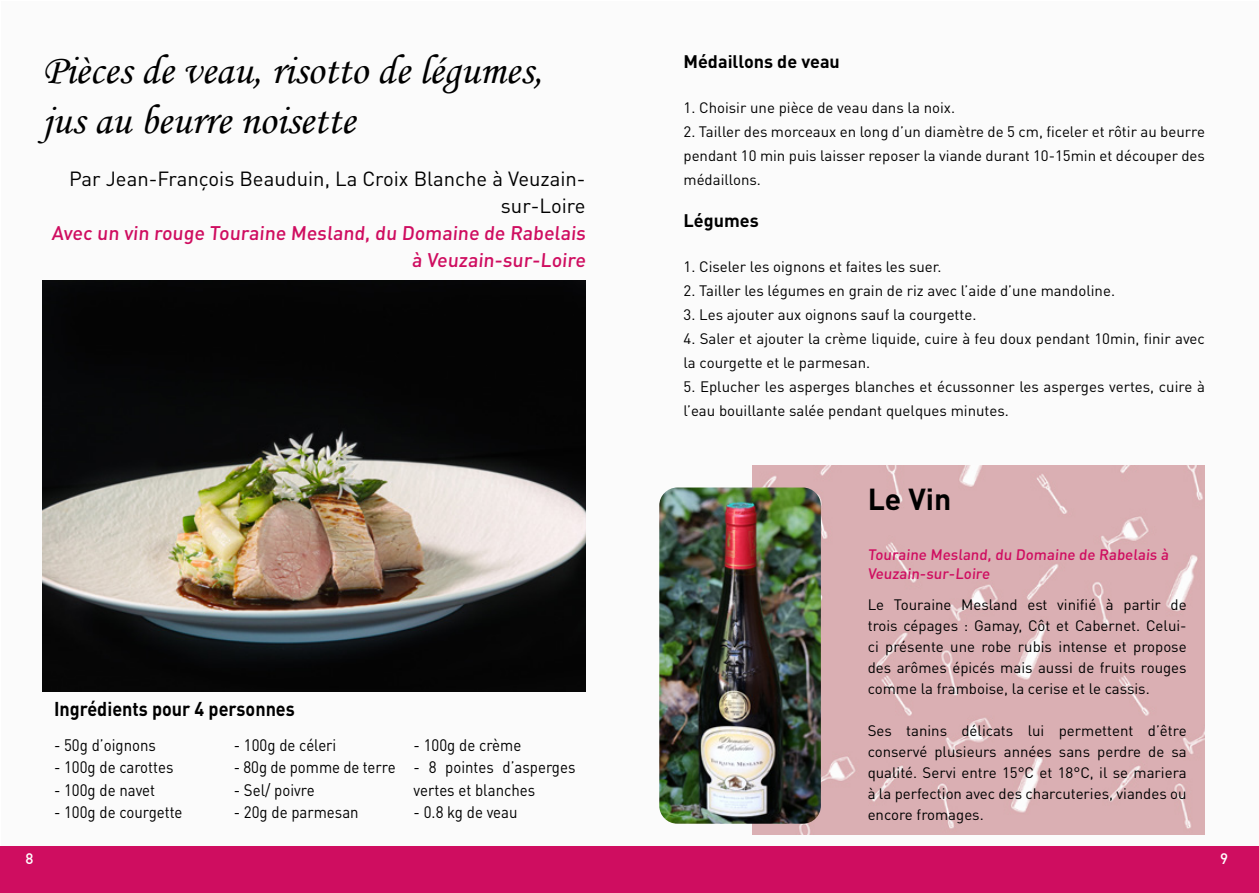
<style>
.page{position:relative;width:1259px;height:893px;background:#fff}
.page>*{position:absolute;margin:0;border:0;box-sizing:border-box;transform-origin:0 0}
.t1{font:42px/50.4px "Monotype Corsiva";color:#000}
.t2{font:700 30px "DIN Pro";color:#000}
.t3{font:20.25px/27px "DIN Pro";color:#000;text-align:right}
.t4{font:700 19.8px "DIN Pro";color:#000;scale:.91 1}
.t5{font:500 19.5px/27px "DIN Pro";color:#cf0d60;text-align:right}
.t6{font:700 18px "DIN Pro";color:#000}
.t7{font:16.5px/22.5px "DIN Pro";color:#000;scale:.91 1}
.t8{font:15px/21px "DIN Pro";color:#000;text-align:justify}
.t9{font:500 15px/19.8px "DIN Pro";color:#cf0d60}
.t10{font:500 15px "DIN";color:#fff}
</style>
<div class="page">
<div style="left:0;top:847px;width:1259px;height:46px;background:#cf0d60"></div>
<div style="left:1px;top:1px;width:1257px;height:844px;background:#fbfbfb"></div>
<img style="left:43px;top:280px;width:542px;height:411px">
<div style="left:753px;top:465px;width:452px;height:369px;background:#daafb3"></div>
<img style="left:659px;top:487px;width:162px;height:337px">
<h1 class="t1" style="left:43px;top:45px;width:501px">Pièces de veau, risotto de légumes, jus au beurre noisette</h1>
<h3 class="t3" style="left:69px;top:164px;width:518px">Par Jean-François Beauduin, La Croix Blanche à Veuzain&shy;sur-Loire</h3>
<h3 class="t5" style="left:52px;top:218px;width:537px">Avec un vin rouge Touraine Mesland, du Domaine de Rabelais à Veuzain-sur-Loire</h3>
<h3 class="t4" style="left:54px;top:696px;width:266px">Ingrédients pour 4 personnes</h3>
<p class="t7" style="left:54px;top:733px;width:114px">- 50g d’oignons</p>
<p class="t7" style="left:54px;top:755px;width:133px">- 100g de carottes</p>
<p class="t7" style="left:54px;top:778px;width:113px">- 100g de navet</p>
<p class="t7" style="left:54px;top:800px;width:143px">- 100g de courgette</p>
<p class="t7" style="left:234px;top:733px;width:114px">- 100g de céleri</p>
<p class="t7" style="left:234px;top:755px;width:179px">- 80g de pomme de terre</p>
<p class="t7" style="left:234px;top:778px;width:90px">- Sel/ poivre</p>
<p class="t7" style="left:234px;top:800px;width:139px">- 20g de parmesan</p>
<p class="t7" style="left:414px;top:733px;width:120px">- 100g de crème</p>
<p class="t7" style="left:414px;top:755px;width:179px">- 8 pointes d’asperges vertes et blanches</p>
<p class="t7" style="left:414px;top:800px;width:116px">- 0.8 kg de veau</p>
<p class="t6" style="left:683px;top:49px;width:158px">Médaillons de veau</p>
<p class="t8" style="left:683px;top:96px;width:273px">1. Choisir une pièce de veau dans la noix.</p>
<p class="t8" style="left:683px;top:119px;width:523px;line-height:24px">2. Tailler des morceaux en long d’un diamètre de 5 cm, ficeler et rôtir au beurre pendant 10 min puis laisser reposer la viande durant 10-15min et découper des médaillons.</p>
<p class="t6" style="left:683px;top:208px;width:77px">Légumes</p>
<p class="t8" style="left:683px;top:255px;width:259px">1. Ciseler les oignons et faites les suer.</p>
<p class="t8" style="left:683px;top:279px;width:433px">2. Tailler les légumes en grain de riz avec l’aide d’une mandoline.</p>
<p class="t8" style="left:683px;top:303px;width:294px">3. Les ajouter aux oignons sauf la courgette.</p>
<p class="t8" style="left:683px;top:326px;width:523px;line-height:24px">4. Saler et ajouter la crème liquide, cuire à feu doux pendant 10min, finir avec la courgette et le parmesan.</p>
<p class="t8" style="left:683px;top:374px;width:523px;line-height:24px">5. Eplucher les asperges blanches et écussonner les asperges vertes, cuire à l’eau bouillante salée pendant quelques minutes.</p>
<h2 class="t2" style="left:867px;top:479px;width:85px">Le Vin</h2>
<p class="t9" style="left:867px;top:544px;width:304px">Touraine Mesland, du Domaine de Rabelais à<br>Veuzain-sur-Loire</p>
<p class="t8" style="left:867px;top:594px;width:320px">Le Touraine Mesland est vinifié à partir de trois cépages : Gamay, Côt et Cabernet. Celui&shy;ci présente une robe rubis intense et propose des arômes épicés mais aussi de fruits rouges comme la framboise, la cerise et le cassis.</p>
<p class="t8" style="left:867px;top:720px;width:320px">Ses tanins délicats lui permettent d’être conservé plusieurs années sans perdre de sa qualité. Servi entre 15°C et 18°C, il se mariera à la perfection avec des charcuteries, viandes ou encore fromages.</p>
<p class="t10" style="left:26px;top:849px;width:9px">8</p>
<p class="t10" style="left:1220px;top:849px;width:9px">9</p>
</div>
